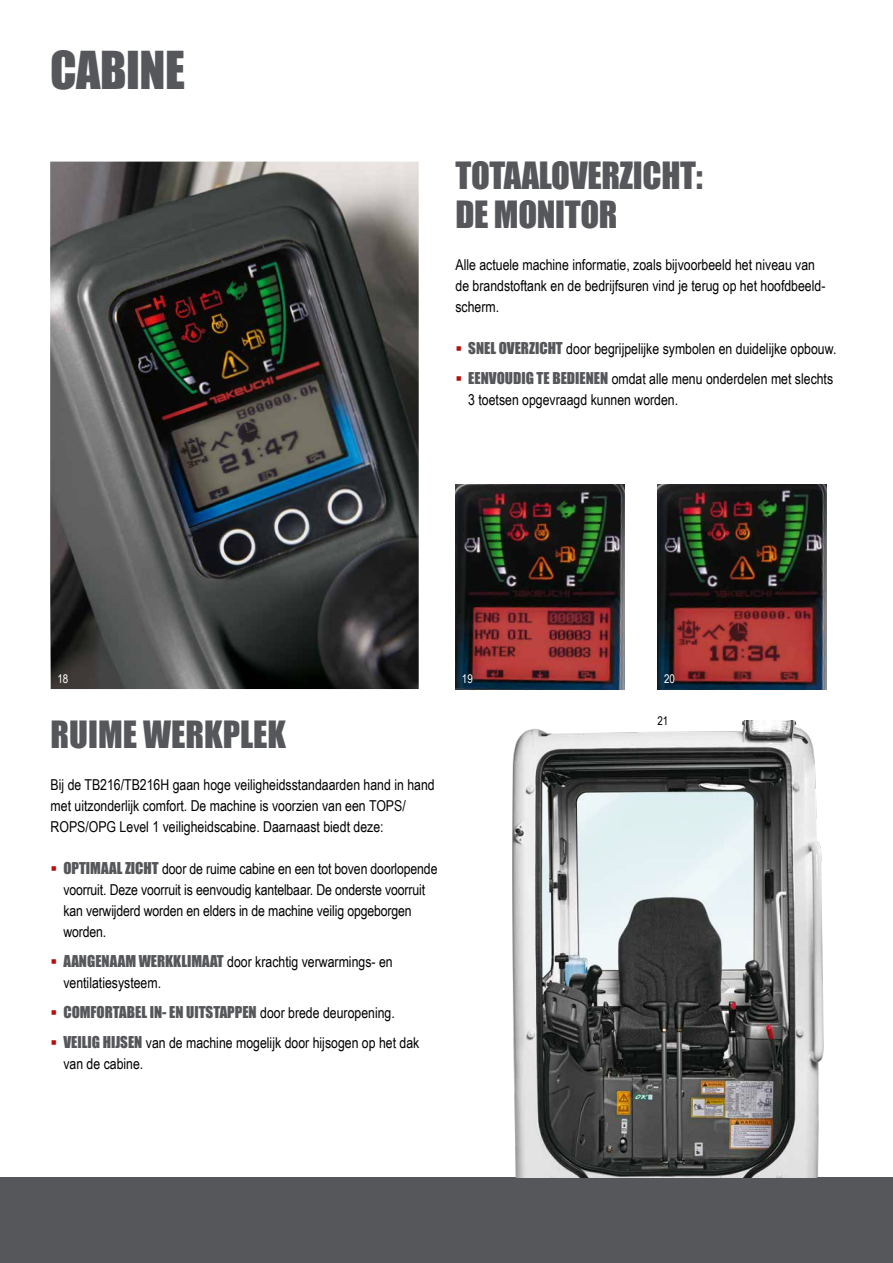
<style>
.page{position:relative;width:893px;height:1263px;background:#fff}
.page>*{position:absolute;margin:0;border:0;box-sizing:border-box;transform-origin:0 0}
.t1{font:48px "Impact";letter-spacing:-.01em;color:#56575a}
.t2{font:34.5px/39px "Impact";letter-spacing:-.01em;color:#56575a}
.t3{font:15px/21px "Arial Narrow";color:#000}
.t4{font:15px "Impact";color:#56575a}
.t5{font:12px "Arial Narrow";color:#fff}
.t6{font:12px "Arial Narrow";color:#000}
.s1{font-family:"Impact";color:#56575a}
.s2{font-family:"Arial Narrow";color:#000}
</style>
<div class="page">
<div style="left:0;top:1178px;width:893px;height:85px;background:#56575a"></div>
<img style="left:50px;top:162px;width:369px;height:527px">
<img style="left:455px;top:484px;width:169px;height:205px">
<img style="left:658px;top:484px;width:169px;height:205px">
<img style="left:505px;top:721px;width:322px;height:457px">
<h1 class="t1" style="left:50px;top:33px;width:136px">CABINE</h1>
<h2 class="t2" style="left:455px;top:155px;width:249px">TOTAALOVERZICHT:<br>DE MONITOR</h2>
<p class="t3" style="left:455px;top:254px;width:372px">Alle actuele machine informatie, zoals bijvoorbeeld het niveau van de brandstoftank en de bedrijfsuren vind je terug op het hoofdbeeld&shy;scherm.</p>
<p class="t3" style="left:468px;top:333px;width:370px;line-height:30px"><span class="s1">SNEL OVERZICHT</span> door begrijpelijke symbolen en duidelijke opbouw.<br><span class="s1">EENVOUDIG TE BEDIENEN</span> omdat alle menu onderdelen met slechts</p>
<p class="t3" style="left:468px;top:389px;width:211px">3 toetsen opgevraagd kunnen worden.</p>
<p class="t5" style="left:57px;top:670px;width:12px">18</p>
<p class="t5" style="left:462px;top:670px;width:12px">19</p>
<p class="t5" style="left:664px;top:670px;width:12px">20</p>
<p class="t6" style="left:657px;top:712px;width:12px">21</p>
<h2 class="t2" style="left:51px;top:714px;width:237px">RUIME WERKPLEK</h2>
<p class="t3" style="left:51px;top:774px;width:386px">Bij de TB216/TB216H gaan hoge veiligheidsstandaarden hand in hand met uitzonderlijk comfort. De machine is voorzien van een TOPS/<br>ROPS/OPG Level 1 veiligheidscabine. Daarnaast biedt deze:</p>
<p class="t3" style="left:63px;top:858px;width:376px"><span class="s1">OPTIMAAL ZICHT</span> door de ruime cabine en een tot boven doorlopende voorruit. Deze voorruit is eenvoudig kantelbaar. De onderste voorruit kan verwijderd worden en elders in de machine veilig opgeborgen worden.</p>
<p class="t3" style="left:63px;top:951px;width:331px"><span class="s1">AANGENAAM WERKKLIMAAT</span> door krachtig verwarmings- en ventilatiesysteem.</p>
<p class="t4" style="left:63px;top:1001px;width:333px">COMFORTABEL IN- EN UITSTAPPEN <span class="s2">door brede deuropening.</span></p>
<p class="t3" style="left:63px;top:1032px;width:357px"><span class="s1">VEILIG HIJSEN</span> van de machine mogelijk door hijsogen op het dak van de cabine.</p>
</div>
